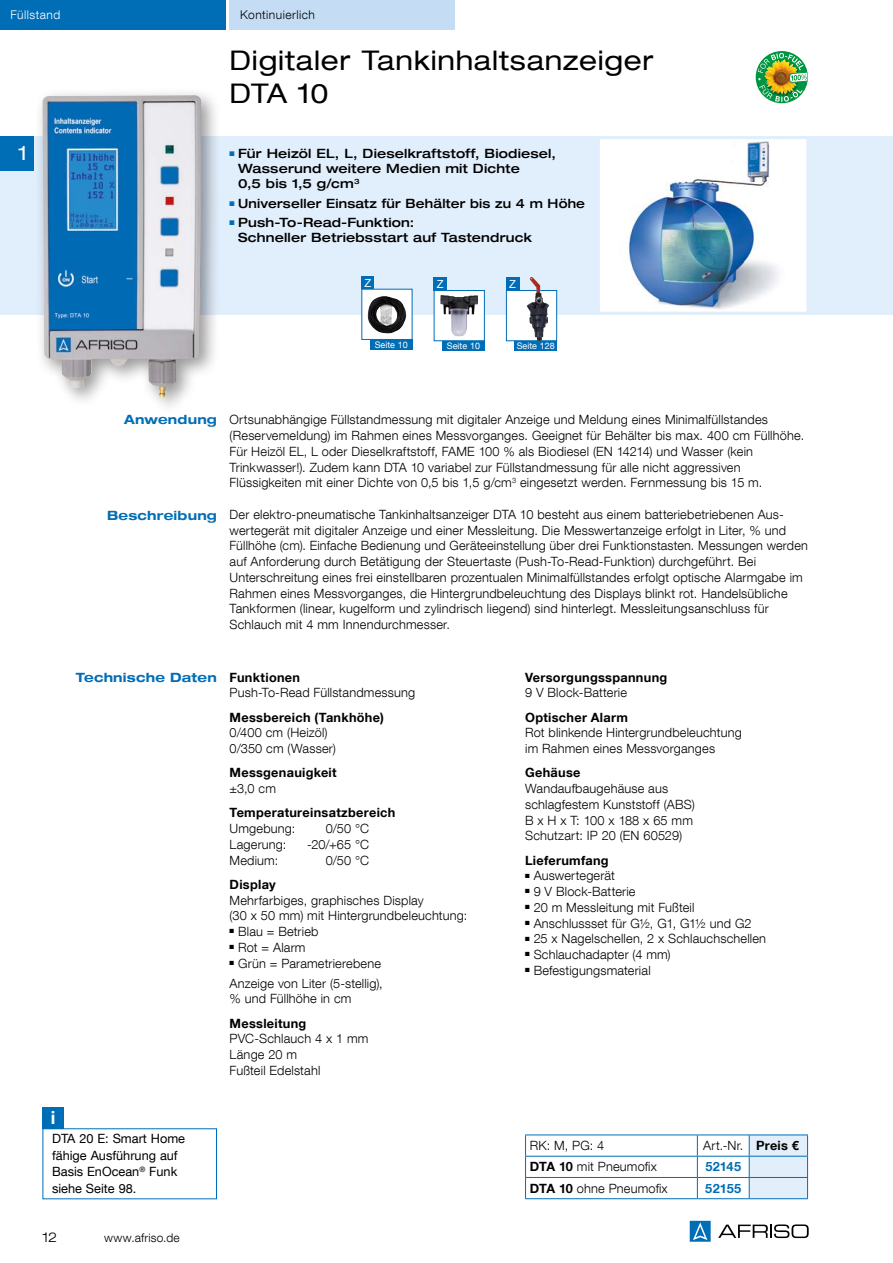
<style>
.page{position:relative;width:893px;height:1263px;background:#fff}
.page>*{position:absolute;margin:0;border:0;box-sizing:border-box;transform-origin:0 0}
.t1{font:expanded 27px/33px "Helvetica Neue LT Com";letter-spacing:.03em;color:#000}
.t2{font:expanded 19.5px "Helvetica Neue LT Com";color:#fff}
.t3{font:700 18px "Helvetica Neue LT Com";color:#fff}
.t4{font:300 expanded 13.5px "Helvetica Neue LT Com";color:#000}
.t5{font:300 12.75px/15.8px "Helvetica Neue LT Com";letter-spacing:.015em;color:#000}
.t6{font:500 expanded 12.75px/15px "Helvetica Neue LT Com";letter-spacing:.015em;color:#000}
.t7{font:700 12.75px "Helvetica Neue LT Com";letter-spacing:.02em;color:#000}
.t8{font:12.75px/16.5px "Helvetica Neue LT Com";color:#000}
.t9{font:500 expanded 12.75px "Helvetica Neue LT Com";letter-spacing:.015em;color:#000;scale:.96 1}
.t10{font:700 expanded 12.75px "Helvetica Neue LT Com";letter-spacing:.015em;color:#006eb7}
.t11{font:700 12.75px "Helvetica Neue LT Com";letter-spacing:.015em;color:#006eb7}
.t12{font:300 12px "Helvetica Neue LT Com";letter-spacing:.04em;color:#000}
.t13{font:300 12px "Helvetica Neue LT Com";letter-spacing:.02em;color:#000}
.t14{font:300 12px "Helvetica Neue LT Com";letter-spacing:.04em;color:#fff}
.t15{font:11.1px "Helvetica Neue LT Com";color:#fff}
.t16{font:9px "Helvetica Neue LT Com";color:#fff}
.t17{font:6.75px "Zapf Dingbats ITC";color:#006eb7}
.t18{font:6px "Zapf Dingbats ITC";color:#000}
.s1{font-weight:700}
</style>
<div class="page">
<div style="left:0;top:136px;width:893px;height:179px;background:#e1eefb"></div>
<div style="left:0;top:0;width:225px;height:30px;background:#006eb7"></div>
<div style="left:230px;top:0;width:225px;height:30px;background:#c4dcf4"></div>
<svg style="left:718px;top:1224px;width:91px;height:14px"></svg>
<svg style="left:690px;top:1221px;width:21px;height:21px"></svg>
<div style="left:35px;top:87px;width:187px;height:329px;background:#000;opacity:.4"></div>
<img style="left:42px;top:95px;width:159px;height:302px">
<hr style="left:525px;top:1134px;width:172px;height:1px;background:#006eb7">
<hr style="left:697px;top:1134px;width:52px;height:1px;background:#006eb7">
<hr style="left:749px;top:1134px;width:59px;height:1px;background:#006eb7">
<hr style="left:525px;top:1156px;width:172px;height:1px;background:#006eb7">
<hr style="left:697px;top:1156px;width:52px;height:1px;background:#006eb7">
<hr style="left:525px;top:1177px;width:172px;height:1px;background:#006eb7">
<svg style="left:525px;top:1135px;width:1px;height:63px"></svg>
<hr style="left:697px;top:1177px;width:52px;height:1px;background:#006eb7">
<svg style="left:697px;top:1135px;width:1px;height:63px"></svg>
<svg style="left:749px;top:1135px;width:59px;height:63px;background:#d3e5f5"></svg>
<hr style="left:525px;top:1198px;width:172px;height:1px;background:#006eb7">
<hr style="left:697px;top:1198px;width:52px;height:1px;background:#006eb7">
<hr style="left:749px;top:1198px;width:59px;height:1px;background:#006eb7">
<div style="left:598px;top:138px;width:210px;height:175px;background:#fff"></div>
<img style="left:628px;top:140px;width:151px;height:169px">
<div style="left:597px;top:136px;width:212px;height:179px;border:3px solid #e1eefb"></div>
<div style="left:434px;top:277px;width:13px;height:13px;background:#006eb7"></div>
<div style="left:442px;top:340px;width:43px;height:11px;background:#006eb7"></div>
<div style="left:434px;top:290px;width:51px;height:51px;background:#fff;border:1px solid #006eb7"></div>
<img style="left:440px;top:295px;width:38px;height:41px">
<div style="left:506px;top:277px;width:13px;height:13px;background:#006eb7"></div>
<div style="left:514px;top:340px;width:43px;height:11px;background:#006eb7"></div>
<div style="left:506px;top:290px;width:51px;height:51px;background:#fff;border:1px solid #006eb7"></div>
<img style="left:527px;top:277px;width:22px;height:64px">
<div style="left:370px;top:339px;width:42px;height:11px;background:#006eb7"></div>
<div style="left:361px;top:276px;width:13px;height:13px;background:#006eb7"></div>
<div style="left:361px;top:289px;width:51px;height:51px;background:#fff"></div>
<img style="left:368px;top:296px;width:38px;height:37px">
<svg style="left:756px;top:51px;width:52px;height:52px"></svg>
<svg style="left:758px;top:53px;width:49px;height:49px;background:#86b266"></svg>
<div style="left:43px;top:1107px;width:21px;height:21px;background:#006eb7"></div>
<div style="left:0;top:136px;width:34px;height:34px;background:#006eb7"></div>
<p class="t14" style="left:11px;top:7px;width:51px">Füllstand</p>
<p class="t12" style="left:240px;top:7px;width:76px">Kontinuierlich</p>
<h2 class="t2" style="left:19px;top:141px;width:10px">1</h2>
<h1 class="t1" style="left:230px;top:43px;width:425px">Digitaler Tankinhaltsanzeiger<br>DTA 10</h1>
<p class="t6" style="left:238px;top:146px;width:319px;text-indent:-9px"><sup>■</sup> Für Heizöl EL, L, Dieselkraftstoff, Biodiesel,<br>Wasserund weitere Medien mit Dichte<br>0,5 bis 1,5 g/cm<sup>3</sup></p>
<p class="t17" style="left:235px;top:200px;width:3px">■</p>
<p class="t9" style="left:230px;top:195px;width:372px"><sup>■</sup> Universeller Einsatz für Behälter bis zu 4 m Höhe</p>
<p class="t17" style="left:235px;top:219px;width:3px">■</p>
<p class="t6" style="left:238px;top:215px;width:295px;text-indent:-9px"><sup>■</sup> Push-To-Read-Funktion:<br>Schneller Betriebsstart auf Tastendruck</p>
<p class="t15" style="left:437px;top:277px;width:8px">Z</p>
<p class="t15" style="left:364px;top:276px;width:8px">Z</p>
<p class="t15" style="left:509px;top:277px;width:8px">Z</p>
<p class="t16" style="left:375px;top:339px;width:35px">Seite 10</p>
<p class="t16" style="left:447px;top:340px;width:35px">Seite 10</p>
<p class="t16" style="left:517px;top:340px;width:40px">Seite 128</p>
<p class="t10" style="left:124px;top:411px;width:94px">Anwendung</p>
<p class="t10" style="left:107px;top:507px;width:111px">Beschreibung</p>
<p class="t5" style="left:230px;top:412px;width:576px">Ortsunabhängige Füllstandmessung mit digitaler Anzeige und Meldung eines Minimalfüllstandes (Reservemeldung) im Rahmen eines Messvorganges. Geeignet für Behälter bis max. 400 cm Füllhöhe.<br>Für Heizöl EL, L oder Dieselkraftstoff, FAME 100 % als Biodiesel (EN 14214) und Wasser (kein Trinkwasser!). Zudem kann DTA 10 variabel zur Füllstandmessung für alle nicht aggressiven Flüssigkeiten mit einer Dichte von 0,5 bis 1,5 g/cm<sup>3</sup> eingesetzt werden. Fernmessung bis 15 m.</p>
<p class="t5" style="left:230px;top:506px;width:580px">Der elektro-pneumatische Tankinhaltsanzeiger DTA 10 besteht aus einem batteriebetriebenen Aus&shy;wertegerät mit digitaler Anzeige und einer Messleitung. Die Messwertanzeige erfolgt in Liter, % und Füllhöhe (cm). Einfache Bedienung und Geräteeinstellung über drei Funktionstasten. Messungen werden auf Anforderung durch Betätigung der Steuertaste (Push-To-Read-Funktion) durchgeführt. Bei Unterschreitung eines frei einstellbaren prozentualen Minimalfüllstandes erfolgt optische Alarmgabe im Rahmen eines Messvorganges, die Hintergrundbeleuchtung des Displays blinkt rot. Handelsübliche Tankformen (linear, kugelform und zylindrisch liegend) sind hinterlegt. Messleitungsanschluss für Schlauch mit 4 mm Innendurchmesser.</p>
<p class="t10" style="left:76px;top:669px;width:142px">Technische Daten</p>
<p class="t7" style="left:230px;top:669px;width:72px">Funktionen</p>
<p class="t5" style="left:230px;top:684px;width:187px">Push-To-Read Füllstandmessung</p>
<p class="t7" style="left:230px;top:709px;width:156px">Messbereich (Tankhöhe)</p>
<p class="t5" style="left:230px;top:724px;width:108px">0/400 cm (Heizöl)<br>0/350 cm (Wasser)</p>
<p class="t7" style="left:230px;top:765px;width:109px">Messgenauigkeit</p>
<p class="t5" style="left:230px;top:780px;width:48px">±3,0 cm</p>
<p class="t7" style="left:230px;top:805px;width:167px">Temperatureinsatzbereich</p>
<p class="t5" style="left:230px;top:820px;width:67px">Umgebung:</p>
<p class="t5" style="left:326px;top:820px;width:45px">0/50 °C</p>
<p class="t5" style="left:230px;top:836px;width:58px">Lagerung:</p>
<p class="t5" style="left:307px;top:836px;width:64px">-20/+65 °C</p>
<p class="t5" style="left:230px;top:852px;width:50px">Medium:</p>
<p class="t5" style="left:326px;top:852px;width:45px">0/50 °C</p>
<p class="t7" style="left:230px;top:876px;width:48px">Display</p>
<p class="t5" style="left:230px;top:892px;width:239px">Mehrfarbiges, graphisches Display<br>(30 x 50 mm) mit Hintergrundbeleuchtung:</p>
<p class="t5" style="left:230px;top:923px;width:90px">■ Blau = Betrieb</p>
<p class="t5" style="left:230px;top:939px;width:77px">■ Rot = Alarm</p>
<p class="t5" style="left:230px;top:953px;width:155px;line-height:20px">■ Grün = Parametrierebene<br>Anzeige von Liter (5-stellig),</p>
<p class="t5" style="left:230px;top:991px;width:123px">% und Füllhöhe in cm</p>
<p class="t7" style="left:230px;top:1015px;width:78px">Messleitung</p>
<p class="t5" style="left:230px;top:1031px;width:140px">PVC-Schlauch 4 x 1 mm<br>Länge 20 m<br>Fußteil Edelstahl</p>
<h3 class="t3" style="left:51px;top:1106px;width:6px">i</h3>
<p class="t8" style="left:52px;top:1130px;width:134px">DTA 20 E: Smart Home fähige Ausführung auf<br>Basis EnOcean<sup>®</sup> Funk siehe Seite 98.</p>
<p class="t4" style="left:43px;top:1228px;width:16px">12</p>
<p class="t13" style="left:104px;top:1230px;width:77px">www.afriso.de</p>
<p class="t7" style="left:525px;top:669px;width:144px">Versorgungsspannung</p>
<p class="t5" style="left:525px;top:684px;width:103px">9 V Block-Batterie</p>
<p class="t7" style="left:525px;top:709px;width:104px">Optischer Alarm</p>
<p class="t5" style="left:525px;top:724px;width:218px">Rot blinkende Hintergrundbeleuchtung im Rahmen eines Messvorganges</p>
<p class="t7" style="left:525px;top:765px;width:57px">Gehäuse</p>
<p class="t5" style="left:525px;top:780px;width:171px">Wandaufbaugehäuse aus schlagfestem Kunststoff (ABS)<br>B x H x T: 100 x 188 x 65 mm<br>Schutzart: IP 20 (EN 60529)</p>
<p class="t7" style="left:525px;top:852px;width:85px">Lieferumfang</p>
<p class="t18" style="left:530px;top:873px;width:3px">■</p>
<p class="t5" style="left:525px;top:868px;width:91px">■ Auswertegerät</p>
<p class="t5" style="left:525px;top:883px;width:112px">■ 9 V Block-Batterie</p>
<p class="t5" style="left:525px;top:899px;width:171px">■ 20 m Messleitung mit Fußteil</p>
<p class="t18" style="left:530px;top:920px;width:3px">■</p>
<p class="t5" style="left:525px;top:915px;width:228px">■ Anschlussset für G½, G1, G1½ und G2</p>
<p class="t18" style="left:530px;top:936px;width:3px">■</p>
<p class="t5" style="left:525px;top:931px;width:242px">■ 25 x Nagelschellen, 2 x Schlauchschellen</p>
<p class="t5" style="left:525px;top:946px;width:147px">■ Schlauchadapter (4 mm)</p>
<p class="t5" style="left:525px;top:962px;width:127px">■ Befestigungsmaterial</p>
<p class="t5" style="left:530px;top:1137px;width:76px">RK: M, PG: 4</p>
<p class="t5" style="left:703px;top:1137px;width:97px">Art.-Nr. <span class="s1">Preis €</span></p>
<p class="t5" style="left:530px;top:1159px;width:129px"><span class="s1">DTA 10</span> mit Pneumofix</p>
<p class="t11" style="left:705px;top:1159px;width:37px">52145</p>
<p class="t5" style="left:530px;top:1180px;width:139px"><span class="s1">DTA 10</span> ohne Pneumofix</p>
<p class="t11" style="left:705px;top:1180px;width:37px">52155</p>
</div>
